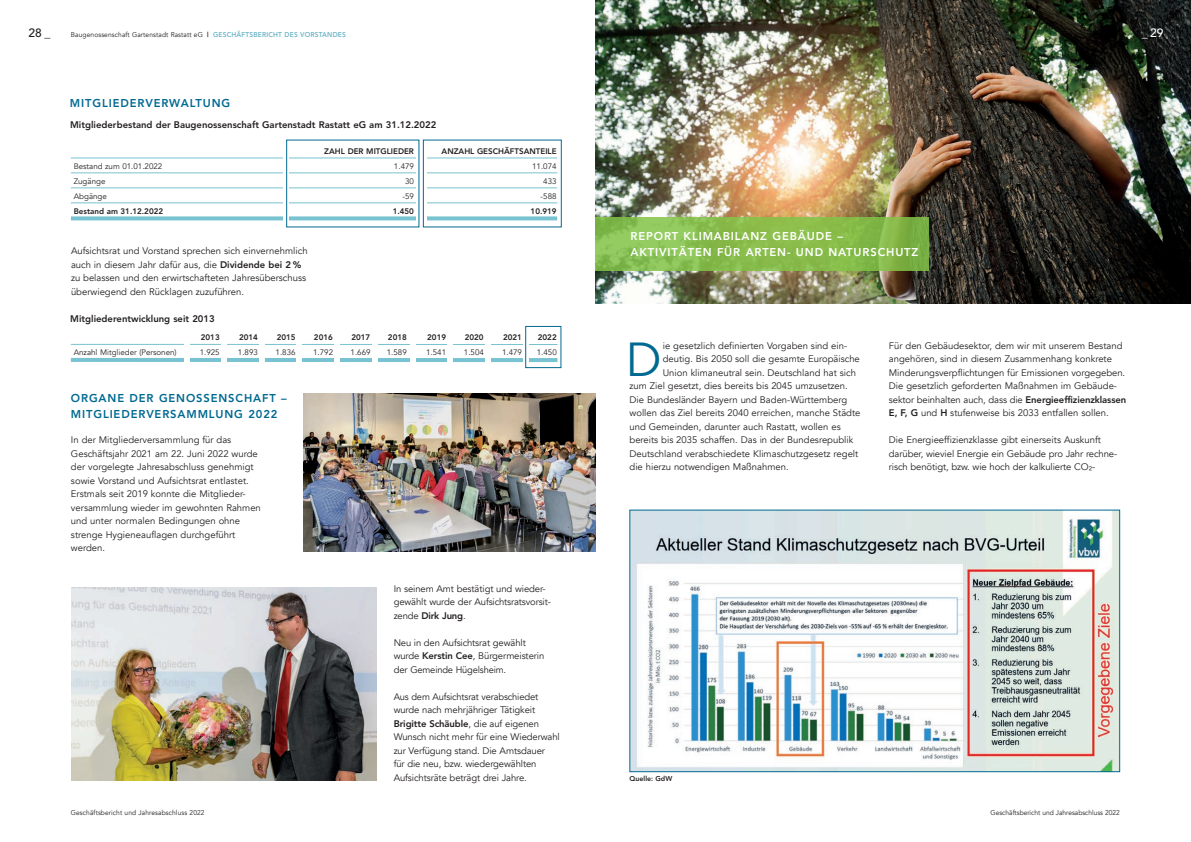
<style>
.page{position:relative;width:1191px;height:842px;background:#fff}
.page>*{position:absolute;margin:0;border:0;box-sizing:border-box;transform-origin:0 0}
.t1{font:47.6px "Avenir";color:#006991}
.t2{font:500 12px "Avenir";color:#231f20}
.t3{font:500 12px "Avenir";color:#fff}
.t4{font:800 11.3px/16px "Avenir";letter-spacing:.075em;color:#006991}
.t5{font:800 11.3px/16px "Avenir";letter-spacing:.075em;color:#fff}
.t6{font:9.5px/13.5px "Avenir";color:#231f20}
.t7{font:800 9.5px "Avenir";color:#231f20}
.t8{font:8px "Avenir";color:#231f20}
.t9{font:800 8px "Avenir";color:#231f20}
.t10{font:7px "Avenir";letter-spacing:.015em;color:#231f20;scale:.95 1}
.t11{font:800 7px "Avenir";color:#231f20}
.s1{font-weight:800}
.s2{font-weight:800;color:#6fb6c7}
</style>
<div class="page">
<img style="left:595px;top:0;width:596px;height:303px">
<svg style="left:356px;top:227px;width:206px;height:1px"></svg>
<hr style="left:71px;top:157px;width:486px;height:1px;background:#78c2d1">
<hr style="left:71px;top:173px;width:486px;height:1px;background:#78c2d1">
<hr style="left:71px;top:188px;width:486px;height:1px;background:#78c2d1">
<hr style="left:71px;top:203px;width:486px;height:1px;background:#78c2d1">
<svg style="left:71px;top:216px;width:486px;height:4px;fill:#78c2d1"></svg>
<svg style="left:283px;top:144px;width:6px;height:94px"></svg>
<svg style="left:416px;top:151px;width:10px;height:77px"></svg>
<div style="left:423px;top:140px;width:139px;height:87px;border:1px solid #006991"></div>
<img style="left:304px;top:393px;width:291px;height:159px">
<div style="left:595px;top:217px;width:333px;height:54px;background:#83c447;opacity:.85"></div>
<hr style="left:71px;top:344px;width:486px;height:1px;background:#78c2d1">
<hr style="left:71px;top:358px;width:486px;height:4px;background:#78c2d1">
<div style="left:221px;top:326px;width:6px;height:39px;background:#fff"></div>
<div style="left:372px;top:321px;width:6px;height:45px;background:#fff"></div>
<div style="left:410px;top:326px;width:5px;height:39px;background:#fff"></div>
<div style="left:447px;top:326px;width:6px;height:39px;background:#fff"></div>
<div style="left:485px;top:319px;width:6px;height:48px;background:#fff"></div>
<div style="left:184px;top:328px;width:5px;height:39px;background:#fff"></div>
<div style="left:334px;top:324px;width:6px;height:39px;background:#fff"></div>
<div style="left:296px;top:327px;width:6px;height:39px;background:#fff"></div>
<div style="left:259px;top:326px;width:5px;height:39px;background:#fff"></div>
<div style="left:523px;top:317px;width:5px;height:48px;background:#fff"></div>
<div style="left:525px;top:326px;width:36px;height:42px;border:1px solid #006991"></div>
<img style="left:631px;top:512px;width:486px;height:258px">
<div style="left:629px;top:510px;width:490px;height:262px;border:1px solid #006991"></div>
<img style="left:71px;top:587px;width:305px;height:194px">
<p class="t2" style="left:28px;top:28px;width:24px">28 _</p>
<p class="t10" style="left:71px;top:30px;width:291px">Baugenossenschaft Gartenstadt Rastatt eG <span class="s1">|</span> <span class="s2">GESCHÄFTSBERICHT DES VORSTANDES</span></p>
<p class="t3" style="left:1141px;top:28px;width:23px">_29</p>
<p class="t4" style="left:70px;top:96px;width:162px">MITGLIEDERVERWALTUNG</p>
<p class="t7" style="left:70px;top:121px;width:368px">Mitgliederbestand der Baugenossenschaft Gartenstadt Rastatt eG am 31.12.2022</p>
<p class="t9" style="left:324px;top:148px;width:91px">ZAHL DER MITGLIEDER</p>
<p class="t9" style="left:441px;top:148px;width:117px">ANZAHL GESCHÄFTSANTEILE</p>
<p class="t8" style="left:74px;top:161px;width:90px">Bestand zum 01.01.2022</p>
<p class="t8" style="left:394px;top:161px;width:22px">1.479</p>
<p class="t8" style="left:532px;top:161px;width:26px">11.074</p>
<p class="t8" style="left:74px;top:176px;width:33px">Zugänge</p>
<p class="t8" style="left:405px;top:176px;width:10px">30</p>
<p class="t8" style="left:543px;top:176px;width:15px">433</p>
<p class="t8" style="left:74px;top:191px;width:35px">Abgänge</p>
<p class="t8" style="left:402px;top:191px;width:13px">-59</p>
<p class="t8" style="left:540px;top:191px;width:18px">-588</p>
<p class="t9" style="left:74px;top:208px;width:91px">Bestand am 31.12.2022</p>
<p class="t9" style="left:393px;top:208px;width:23px">1.450</p>
<p class="t9" style="left:530px;top:208px;width:28px">10.919</p>
<p class="t6" style="left:71px;top:245px;width:238px">Aufsichtsrat und Vorstand sprechen sich einvernehmlich auch in diesem Jahr dafür aus, die <span class="s1">Dividende bei 2 % </span>zu belassen und den erwirtschafteten Jahresüberschuss überwiegend den Rücklagen zuzuführen.</p>
<p class="t7" style="left:70px;top:314px;width:146px">Mitgliederentwicklung seit 2013</p>
<p class="t9" style="left:201px;top:334px;width:20px">2013</p>
<p class="t9" style="left:239px;top:334px;width:20px">2014</p>
<p class="t9" style="left:277px;top:334px;width:20px">2015</p>
<p class="t9" style="left:314px;top:334px;width:20px">2016</p>
<p class="t9" style="left:351px;top:334px;width:20px">2017</p>
<p class="t9" style="left:388px;top:334px;width:20px">2018</p>
<p class="t9" style="left:427px;top:334px;width:20px">2019</p>
<p class="t9" style="left:465px;top:334px;width:20px">2020</p>
<p class="t9" style="left:503px;top:334px;width:20px">2021</p>
<p class="t9" style="left:538px;top:334px;width:20px">2022</p>
<p class="t8" style="left:74px;top:347px;width:104px">Anzahl Mitglieder (Personen)</p>
<p class="t8" style="left:200px;top:347px;width:22px">1.925</p>
<p class="t8" style="left:238px;top:347px;width:22px">1.893</p>
<p class="t8" style="left:276px;top:347px;width:22px">1.836</p>
<p class="t8" style="left:313px;top:347px;width:22px">1.792</p>
<p class="t8" style="left:350px;top:347px;width:22px">1.669</p>
<p class="t8" style="left:387px;top:347px;width:22px">1.589</p>
<p class="t8" style="left:426px;top:347px;width:22px">1.541</p>
<p class="t8" style="left:464px;top:347px;width:22px">1.504</p>
<p class="t8" style="left:502px;top:347px;width:22px">1.479</p>
<p class="t8" style="left:537px;top:347px;width:22px">1.450</p>
<p class="t4" style="left:71px;top:391px;width:217px">ORGANE DER GENOSSENSCHAFT –<br>MITGLIEDERVERSAMMLUNG 2022</p>
<p class="t6" style="left:71px;top:434px;width:191px">In der Mitgliederversammlung für das Geschäftsjahr 2021 am 22. Juni 2022 wurde der vorgelegte Jahresabschluss genehmigt sowie Vorstand und Aufsichtsrat entlastet.<br>Erstmals seit 2019 konnte die Mitglieder&shy;versammlung wieder im gewohnten Rahmen und unter normalen Bedingungen ohne strenge Hygieneauflagen durchgeführt werden.</p>
<p class="t6" style="left:394px;top:582px;width:159px">In seinem Amt bestätigt und wieder&shy;gewählt wurde der Aufsichtsratsvorsit&shy;zende <span class="s1">Dirk Jung</span>.</p>
<p class="t6" style="left:394px;top:636px;width:152px">Neu in den Aufsichtsrat gewählt wurde <span class="s1">Kerstin Cee</span>, Bürgermeisterin der Gemeinde Hügelsheim.</p>
<p class="t6" style="left:394px;top:690px;width:168px">Aus dem Aufsichtsrat verabschiedet wurde nach mehrjähriger Tätigkeit <span class="s1">Brigitte Schäuble</span>, die auf eigenen Wunsch nicht mehr für eine Wiederwahl zur Verfügung stand. Die Amtsdauer<br>für die neu, bzw. wiedergewählten Aufsichtsräte beträgt drei Jahre.</p>
<p class="t5" style="left:630px;top:229px;width:289px">REPORT KLIMABILANZ GEBÄUDE –<br>AKTIVITÄTEN FÜR ARTEN- UND NATURSCHUTZ</p>
<p class="t1" style="left:626px;top:328px;width:37px">D</p>
<p class="t6" style="left:663px;top:339px;width:186px">ie gesetzlich definierten Vorgaben sind ein-</p>
<p class="t6" style="left:663px;top:353px;width:199px">deutig. Bis 2050 soll die gesamte Europäische</p>
<p class="t6" style="left:663px;top:366px;width:195px">Union klimaneutral sein. Deutschland hat sich</p>
<p class="t6" style="left:629px;top:380px;width:220px">zum Ziel gesetzt, dies bereits bis 2045 umzusetzen.</p>
<p class="t6" style="left:629px;top:393px;width:219px">Die Bundesländer Bayern und Baden-Württemberg</p>
<p class="t6" style="left:629px;top:407px;width:232px">wollen das Ziel bereits 2040 erreichen, manche Städte</p>
<p class="t6" style="left:629px;top:420px;width:213px">und Gemeinden, darunter auch Rastatt, wollen es</p>
<p class="t6" style="left:629px;top:434px;width:225px">bereits bis 2035 schaffen. Das in der Bundesrepublik</p>
<p class="t6" style="left:629px;top:447px;width:230px">Deutschland verabschiedete Klimaschutzgesetz regelt</p>
<p class="t6" style="left:629px;top:461px;width:161px">die hierzu notwendigen Maßnahmen.</p>
<p class="t6" style="left:889px;top:339px;width:238px">Für den Gebäudesektor, dem wir mit unserem Bestand angehören, sind in diesem Zusammenhang konkrete<br>Minderungsverpflichtungen für Emissionen vorgegeben.</p>
<p class="t6" style="left:889px;top:380px;width:239px">Die gesetzlich geforderten Maßnahmen im Gebäude - sektor beinhalten auch, dass die <span class="s1">Energieeffizienzklassen<br>E, F, G</span> und <span class="s1">H</span> stufenweise bis 2033 entfallen sollen.</p>
<p class="t6" style="left:889px;top:434px;width:230px">Die Energieeffizienzklasse gibt einerseits Auskunft darüber, wieviel Energie ein Gebäude pro Jahr rechne&shy;risch benötigt, bzw. wie hoch der kalkulierte CO²-</p>
<p class="t11" style="left:629px;top:776px;width:44px">Quelle: GdW</p>
<p class="t10" style="left:71px;top:808px;width:142px">Geschäftsbericht und Jahresabschluss 2022</p>
<p class="t10" style="left:990px;top:808px;width:138px">Geschäftsbericht und Jahresabschluss 2022</p>
</div>
